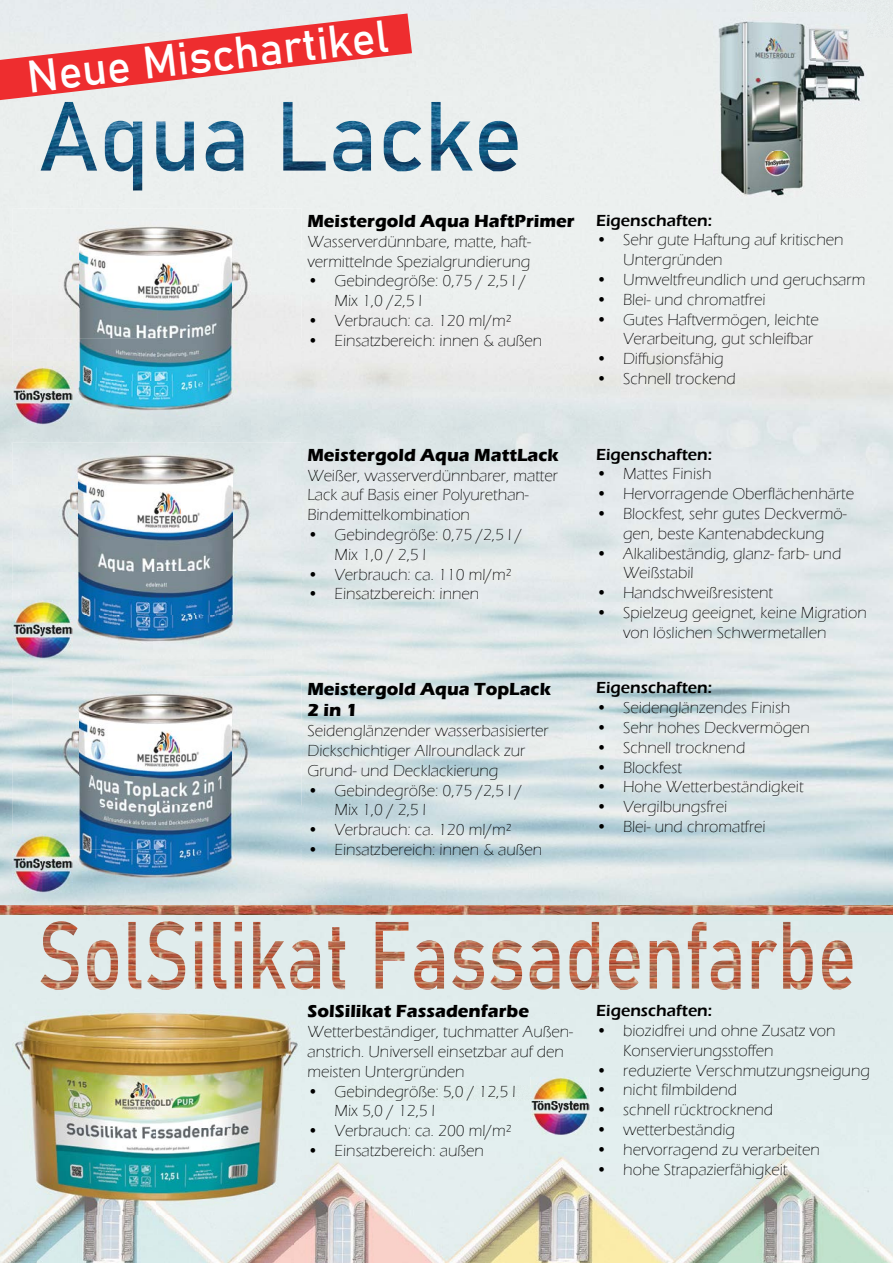
<style>
.page{position:relative;width:893px;height:1263px;background:#fff}
.page>*{position:absolute;margin:0;border:0;box-sizing:border-box;transform-origin:0 0}
.t1{font:45px "Bahnschrift";color:#fff}
.t2{font:700 18px/21.6px "Eras ITC";color:#000}
.t3{font:300 16.5px/19.8px "Eras ITC";color:#000}
.t4{font:600 16.5px "Eras ITC";color:#000}
</style>
<div class="page">
<img style="left:0;top:243px;width:38px;height:662px">
<img style="left:41px;top:102px;width:477px;height:88px">
<div style="left:0;top:915px;width:893px;height:99px;background:#e0ecec"></div>
<img style="left:0;top:1014px;width:38px;height:249px">
<img style="left:294px;top:1014px;width:599px;height:249px">
<img style="left:38px;top:1215px;width:256px;height:48px">
<div style="left:335px;top:1085px;width:195px;height:15px;background:#e0edeb"></div>
<img style="left:41px;top:921px;width:772px;height:69px">
<img style="left:13px;top:999px;width:288px;height:216px">
<svg style="left:0;top:14px;width:412px;height:86px;background:#eb9394"></svg>
<img style="left:713px;top:13px;width:153px;height:184px">
<img style="left:530px;top:1077px;width:60px;height:58px">
<img style="left:530px;top:1085px;width:35px;height:15px">
<img style="left:13px;top:208px;width:288px;height:44px">
<img style="left:13px;top:252px;width:67px;height:43px">
<img style="left:232px;top:252px;width:69px;height:43px">
<img style="left:13px;top:295px;width:288px;height:87px">
<img style="left:72px;top:382px;width:229px;height:43px">
<img style="left:13px;top:367px;width:59px;height:58px">
<img style="left:80px;top:240px;width:152px;height:67px">
<img style="left:13px;top:442px;width:288px;height:43px">
<img style="left:13px;top:485px;width:66px;height:44px">
<img style="left:233px;top:485px;width:68px;height:44px">
<img style="left:13px;top:529px;width:288px;height:86px">
<img style="left:72px;top:615px;width:229px;height:43px">
<img style="left:13px;top:600px;width:59px;height:58px">
<img style="left:79px;top:469px;width:154px;height:68px">
<img style="left:13px;top:676px;width:288px;height:43px">
<img style="left:13px;top:719px;width:67px;height:44px">
<img style="left:231px;top:719px;width:70px;height:44px">
<img style="left:13px;top:763px;width:288px;height:129px">
<img style="left:13px;top:834px;width:59px;height:58px">
<img style="left:80px;top:707px;width:151px;height:68px">
<img style="left:0;top:905px;width:893px;height:10px">
<h1 class="t1" style="left:23px;top:41px;width:365px;rotate:-6deg">Neue Mischartikel</h1>
<p class="t2" style="left:307px;top:210px;width:269px">Meistergold Aqua HaftPrimer</p>
<p class="t3" style="left:307px;top:232px;width:225px">Wasserverdünnbare, matte, haft&shy;vermittelnde Spezialgrundierung</p>
<p class="t3" style="left:334px;top:271px;width:193px;text-indent:-27px">• Gebindegröße: 0,75 / 2,5 l /<br>Mix 1,0 /2,5 l</p>
<p class="t3" style="left:307px;top:311px;width:205px">• Verbrauch: ca. 120 ml/m²</p>
<p class="t3" style="left:307px;top:331px;width:236px">• Einsatzbereich: innen &amp; außen</p>
<p class="t4" style="left:596px;top:211px;width:117px">Eigenschaften:</p>
<p class="t3" style="left:623px;top:230px;width:222px;text-indent:-27px">• Sehr gute Haftung auf kritischen<br>Untergründen</p>
<p class="t3" style="left:596px;top:270px;width:271px">• Umweltfreundlich und geruchsarm</p>
<p class="t3" style="left:596px;top:290px;width:171px">• Blei- und chromatfrei</p>
<p class="t3" style="left:623px;top:310px;width:197px;text-indent:-27px">• Gutes Haftvermögen, leichte<br>Verarbeitung, gut schleifbar</p>
<p class="t3" style="left:596px;top:349px;width:129px">• Diffusionsfähig</p>
<p class="t3" style="left:596px;top:369px;width:141px">• Schnell trockend</p>
<p class="t2" style="left:307px;top:444px;width:253px">Meistergold Aqua MattLack</p>
<p class="t3" style="left:307px;top:465px;width:252px">Weißer, wasserverdünnbarer, matter<br>Lack auf Basis einer Polyurethan-<br>Bindemittelkombination</p>
<p class="t3" style="left:334px;top:525px;width:189px;text-indent:-27px">• Gebindegröße: 0,75 /2,5 l /<br>Mix 1,0 / 2,5 l</p>
<p class="t3" style="left:307px;top:564px;width:205px">• Verbrauch: ca. 110 ml/m²</p>
<p class="t3" style="left:307px;top:584px;width:173px">• Einsatzbereich: innen</p>
<p class="t2" style="left:307px;top:678px;width:245px">Meistergold Aqua TopLack<br>2 in 1</p>
<p class="t3" style="left:307px;top:721px;width:243px">Seidenglänzender wasserbasisierter<br>Dickschichtiger Allroundlack zur<br>Grund- und Decklackierung</p>
<p class="t3" style="left:334px;top:780px;width:189px;text-indent:-27px">• Gebindegröße: 0,75 /2,5 l /<br>Mix 1,0 / 2,5 l</p>
<p class="t3" style="left:307px;top:820px;width:205px">• Verbrauch: ca. 120 ml/m²</p>
<p class="t3" style="left:307px;top:840px;width:236px">• Einsatzbereich: innen &amp; außen</p>
<p class="t4" style="left:596px;top:445px;width:117px">Eigenschaften:</p>
<p class="t3" style="left:596px;top:464px;width:117px">• Mattes Finish</p>
<p class="t3" style="left:596px;top:484px;width:260px">• Hervorragende Oberflächenhärte</p>
<p class="t3" style="left:596px;top:504px;width:252px;text-align:center">• Blockfest, sehr gutes Deckvermö&shy;gen, beste Kantenabdeckung</p>
<p class="t3" style="left:623px;top:543px;width:220px;text-indent:-27px">• Alkalibeständig, glanz- farb- und<br>Weißstabil</p>
<p class="t3" style="left:596px;top:583px;width:179px">• Handschweißresistent</p>
<p class="t3" style="left:623px;top:603px;width:245px;text-indent:-27px">• Spielzeug geeignet, keine Migration von löslichen Schwermetallen</p>
<p class="t4" style="left:596px;top:679px;width:117px">Eigenschaften:</p>
<p class="t3" style="left:596px;top:698px;width:196px">• Seidenglänzendes Finish</p>
<p class="t3" style="left:596px;top:718px;width:215px">• Sehr hohes Deckvermögen</p>
<p class="t3" style="left:596px;top:738px;width:151px">• Schnell trocknend</p>
<p class="t3" style="left:596px;top:757px;width:87px">• Blockfest</p>
<p class="t3" style="left:596px;top:777px;width:209px">• Hohe Wetterbeständigkeit</p>
<p class="t3" style="left:596px;top:797px;width:132px">• Vergilbungsfrei</p>
<p class="t3" style="left:596px;top:817px;width:171px">• Blei- und chromatfrei</p>
<p class="t2" style="left:308px;top:1001px;width:223px">SolSilikat Fassadenfarbe</p>
<p class="t3" style="left:308px;top:1022px;width:267px">Wetterbeständiger, tuchmatter Außen&shy;anstrich. Universell einsetzbar auf den meisten Untergründen</p>
<p class="t3" style="left:335px;top:1081px;width:182px;text-indent:-27px">• Gebindegröße: 5,0 / 12,5 l<br>Mix 5,0 / 12,5 l</p>
<p class="t3" style="left:308px;top:1121px;width:205px">• Verbrauch: ca. 200 ml/m²</p>
<p class="t3" style="left:308px;top:1141px;width:178px">• Einsatzbereich: außen</p>
<p class="t4" style="left:596px;top:1001px;width:117px">Eigenschaften:</p>
<p class="t3" style="left:623px;top:1021px;width:214px;text-indent:-27px">• biozidfrei und ohne Zusatz von<br>Konservierungsstoffen</p>
<p class="t3" style="left:596px;top:1060px;width:275px">• reduzierte Verschmutzungsneigung</p>
<p class="t3" style="left:596px;top:1080px;width:142px">• nicht filmbildend</p>
<p class="t3" style="left:596px;top:1100px;width:178px">• schnell rücktrocknend</p>
<p class="t3" style="left:596px;top:1120px;width:140px">• wetterbeständig</p>
<p class="t3" style="left:596px;top:1139px;width:225px">• hervorragend zu verarbeiten</p>
<p class="t3" style="left:596px;top:1159px;width:193px">• hohe Strapazierfähigkeit</p>
</div>
